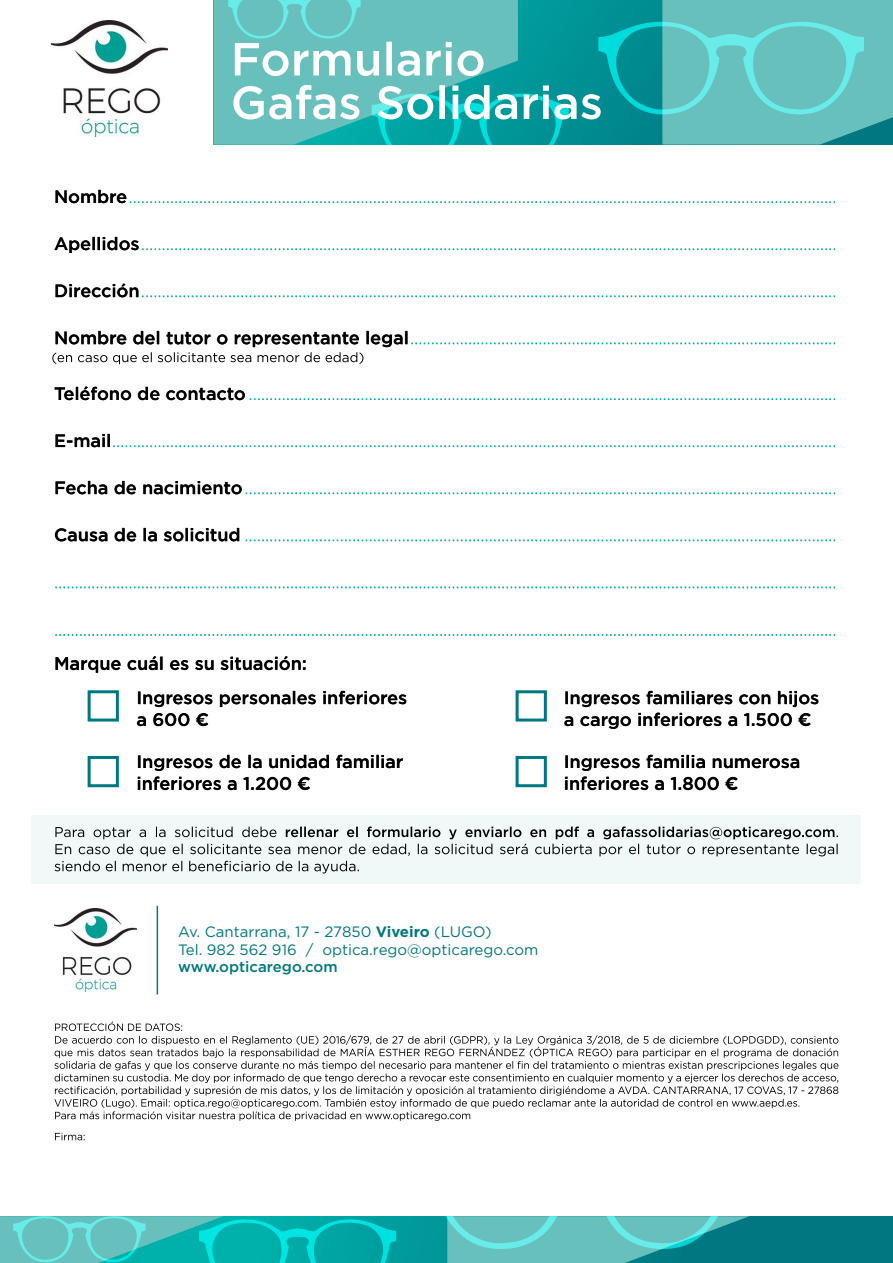
<style>
.page{position:relative;width:893px;height:1263px;background:#fff}
.page>*{position:absolute;margin:0;border:0;box-sizing:border-box;transform-origin:0 0}
.t1{font:300 18px "Gotham";color:#00afaa}
.t2{font:500 18px/21.6px "Gotham";color:#000}
.t3{font:15px/18px "Gotham";color:#007781}
.t4{font:500 15px "Gotham";color:#007781}
.s1{font-weight:500;color:#000}
.s2{font-family:"Brandon Grotesque";font-weight:700}
.s3{font-weight:700}
</style>
<div class="page">
<div style="left:32px;top:815px;width:829px;height:68px;background:#f0f8f8"></div>
<div style="left:214px;top:0;width:14px;height:145px;background:#67c0bc"></div>
<svg style="left:835px;top:0;width:58px;height:203px;fill:#67c0bc"></svg>
<svg style="left:396px;top:1216px;width:497px;height:47px;background:#007d86"></svg>
<svg style="left:447px;top:1216px;width:302px;height:47px;background:#3ea3a4"></svg>
<svg style="left:424px;top:1216px;width:316px;height:34px;background:#53bbb9"></svg>
<svg style="left:228px;top:0;width:636px;height:145px;background:#53bbb9"></svg>
<img style="left:54px;top:909px;width:83px;height:82px">
<hr style="left:157px;top:906px;width:1px;height:88px;background:#007781">
<img style="left:51px;top:20px;width:116px;height:116px">
<svg style="left:565px;top:755px;width:234px;height:35px"></svg>
<svg style="left:138px;top:755px;width:265px;height:35px"></svg>
<svg style="left:565px;top:691px;width:253px;height:38px"></svg>
<svg style="left:137px;top:713px;width:71px;height:13px"></svg>
<svg style="left:138px;top:691px;width:268px;height:16px"></svg>
<svg style="left:56px;top:656px;width:250px;height:16px"></svg>
<svg style="left:55px;top:634px;width:780px;height:2px"></svg>
<svg style="left:55px;top:587px;width:780px;height:1px"></svg>
<svg style="left:246px;top:540px;width:589px;height:1px"></svg>
<svg style="left:55px;top:528px;width:184px;height:13px"></svg>
<svg style="left:56px;top:481px;width:779px;height:13px"></svg>
<svg style="left:56px;top:434px;width:779px;height:13px"></svg>
<svg style="left:55px;top:386px;width:780px;height:14px"></svg>
<svg style="left:56px;top:284px;width:779px;height:13px"></svg>
<svg style="left:55px;top:237px;width:780px;height:16px"></svg>
<svg style="left:56px;top:190px;width:779px;height:13px"></svg>
<svg style="left:55px;top:826px;width:783px;height:47px"></svg>
<svg style="left:0;top:1132px;width:396px;height:131px"></svg>
<svg style="left:54px;top:1021px;width:784px;height:100px"></svg>
<div style="left:88px;top:690px;width:31px;height:31px;border:3px solid #007781"></div>
<div style="left:516px;top:690px;width:31px;height:31px;border:3px solid #007781"></div>
<div style="left:88px;top:756px;width:31px;height:31px;border:3px solid #007781"></div>
<div style="left:516px;top:756px;width:31px;height:31px;border:3px solid #007781"></div>
<svg style="left:52px;top:331px;width:783px;height:33px"></svg>
<p class="t1" style="left:54px;top:187px;width:784px"><span class="s1">Nombre</span>............................................................................................................................................................................</p>
<p class="t1" style="left:54px;top:234px;width:784px"><span class="s1">Apellidos</span>.........................................................................................................................................................................</p>
<p class="t1" style="left:54px;top:281px;width:784px"><span class="s1">Dirección</span>.........................................................................................................................................................................</p>
<p class="t1" style="left:54px;top:328px;width:784px"><span class="s1">Nombre del tutor o representante legal</span>........................................................................................................</p>
<p class="t1" style="left:54px;top:384px;width:784px"><span class="s1">Teléfono de contacto</span>...............................................................................................................................................</p>
<p class="t1" style="left:54px;top:431px;width:784px"><span class="s1">E-mail</span>................................................................................................................................................................................</p>
<p class="t1" style="left:54px;top:478px;width:784px"><span class="s1">Fecha de nacimiento</span>................................................................................................................................................</p>
<p class="t1" style="left:54px;top:525px;width:784px"><span class="s1">Causa de la solicitud</span>................................................................................................................................................</p>
<p class="t1" style="left:54px;top:572px;width:784px">.............................................................................................................................................................................................</p>
<p class="t1" style="left:54px;top:619px;width:784px">.............................................................................................................................................................................................</p>
<p class="t2" style="left:137px;top:645px;width:272px;line-height:34.7px;text-indent:-83px">Marque cuál es su situación:<br>Ingresos personales inferiores</p>
<p class="t2" style="left:137px;top:708px;width:74px">a 600 <span class="s2">€</span></p>
<p class="t2" style="left:564px;top:686px;width:257px">Ingresos familiares con hijos a cargo inferiores a 1.500 <span class="s2">€</span></p>
<p class="t2" style="left:137px;top:750px;width:268px">Ingresos de la unidad familiar inferiores a 1.200 <span class="s2">€</span></p>
<p class="t2" style="left:564px;top:750px;width:238px">Ingresos familia numerosa inferiores a 1.800 <span class="s2">€</span></p>
<p class="t3" style="left:178px;top:922px;width:362px">Av. Cantarrana, 17 - 27850 <span class="s3">Viveiro</span> (LUGO)<br>Tel. 982 562 916 / optica.rego@opticarego.com</p>
<p class="t4" style="left:178px;top:958px;width:161px">www.opticarego.com</p>
</div>
